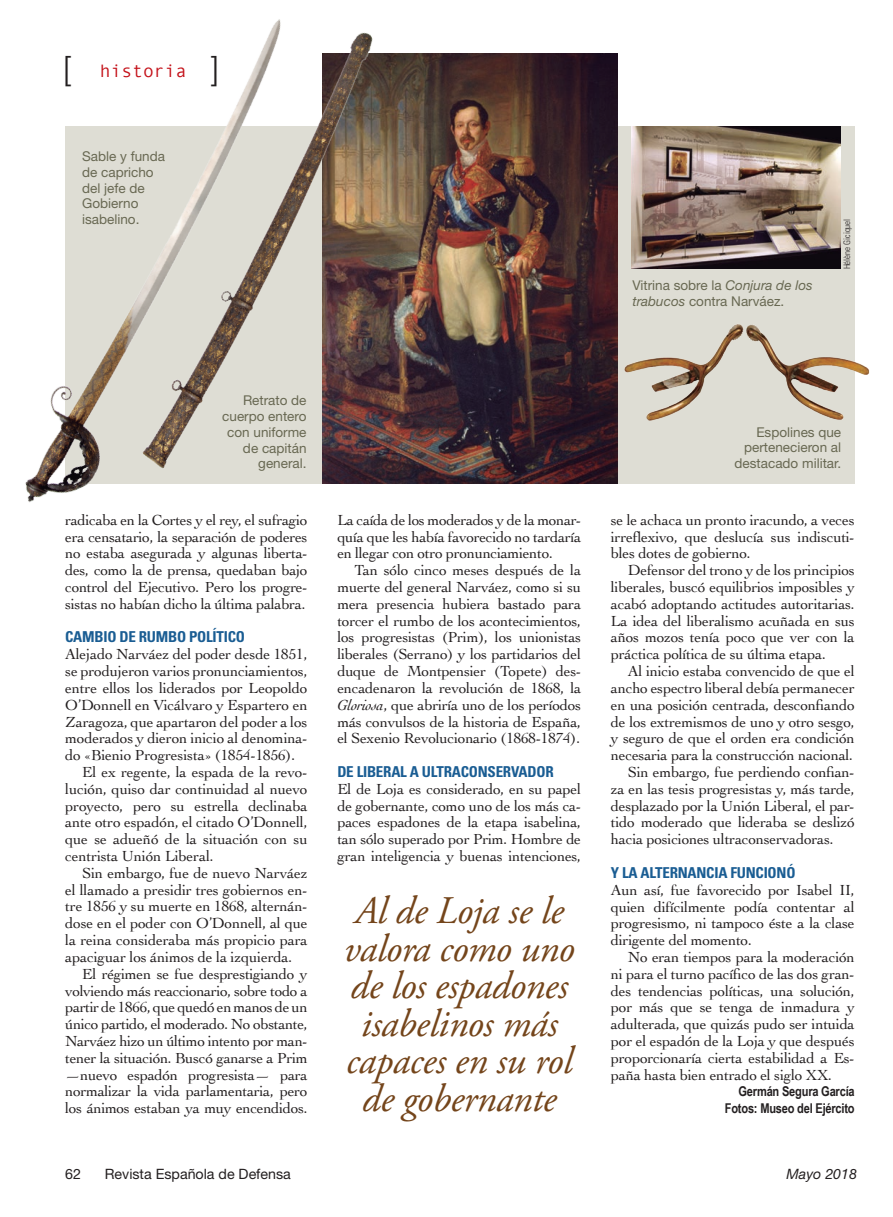
<style>
.page{position:relative;width:893px;height:1217px;background:#fff}
.page>*{position:absolute;margin:0;border:0;box-sizing:border-box;transform-origin:0 0}
.t1{font:italic 39px/37.5px "Adobe Garamond Pro";letter-spacing:-.01em;color:#74451b;text-align:center}
.t2{font:300 33px "Helvetica Neue";color:#231f20}
.t3{font:18px "Monotypecom";color:#c4121a}
.t4{font:15.3px/16.8px "Cochin";letter-spacing:-.015em;color:#231f20;text-align:justify}
.t5{font:700 condensed 15px "Univers";letter-spacing:-.015em;color:#1a5d93}
.t6{font:14.25px "Helvetica Neue";color:#231f20}
.t7{font:italic 14.25px "Helvetica Neue";color:#231f20}
.t8{font:13.5px/15.8px "Helvetica Neue";color:#686852}
.t9{font:700 13.5px/16.8px "Arial Narrow";letter-spacing:-.015em;color:#231f20;text-align:right}
.t10{font:300 condensed 9px "Univers";letter-spacing:-.005em;color:#231f20}
.s1{font-family:"Helvetica Neue";font-weight:300;font-size:33px;color:#231f20}
.s2{font-style:italic}
</style>
<div class="page">
<div style="left:65px;top:126px;width:790px;height:357px;background:#deddd4"></div>
<img style="left:516px;top:54px;width:101px;height:429px">
<img style="left:25px;top:19px;width:491px;height:484px">
<img style="left:617px;top:310px;width:253px;height:121px">
<img style="left:631px;top:126px;width:209px;height:142px">
<h2 class="t2" style="left:63px;top:48px;width:9px">[</h2>
<p class="t3" style="left:100px;top:60px;width:121px">historia <span class="s1">]</span></p>
<p class="t8" style="left:82px;top:148px;width:84px">Sable y funda de capricho del jefe de<br>Gobierno isabelino.</p>
<p class="t8" style="left:632px;top:277px;width:182px">Vitrina sobre la <span class="s2">Conjura de los trabucos</span> contra Narváez.</p>
<p class="t10" style="left:842px;top:269px;width:52px;rotate:-90deg">Hélène Giciquel</p>
<p class="t8" style="left:222px;top:392px;width:86px;text-align:right">Retrato de cuerpo entero con uniforme de capitán general.</p>
<p class="t4" style="left:65px;top:510px;width:244px">radicaba en la Cortes y el rey, el sufragio era censatario, la separación de poderes no estaba asegurada y algunas liberta&shy;des, como la de prensa, quedaban bajo control del Ejecutivo. Pero los progre&shy;sistas no habían dicho la última palabra.</p>
<p class="t5" style="left:65px;top:627px;width:181px">CAMBIO DE RUMBO POLÍTICO</p>
<p class="t4" style="left:65px;top:645px;width:244px">Alejado Narváez del poder desde 1851,</p>
<p class="t4" style="left:65px;top:662px;width:244px">se produjeron varios pronunciamientos,</p>
<p class="t4" style="left:65px;top:678px;width:244px">entre ellos los liderados por Leopoldo</p>
<p class="t4" style="left:65px;top:695px;width:244px">O’Donnell en Vicálvaro y Espartero en</p>
<p class="t4" style="left:65px;top:712px;width:244px">Zaragoza, que apartaron del poder a los</p>
<p class="t4" style="left:65px;top:729px;width:244px">moderados y dieron inicio al denomina-</p>
<p class="t4" style="left:65px;top:746px;width:232px">do «Bienio Progresista» (1854-1856).</p>
<p class="t4" style="left:82px;top:762px;width:227px">El ex regente, la espada de la revo-</p>
<p class="t4" style="left:65px;top:779px;width:244px">lución, quiso dar continuidad al nuevo</p>
<p class="t4" style="left:65px;top:796px;width:244px">proyecto, pero su estrella declinaba</p>
<p class="t4" style="left:65px;top:813px;width:244px">ante otro espadón, el citado O’Donnell,</p>
<p class="t4" style="left:65px;top:830px;width:244px">que se adueñó de la situación con su</p>
<p class="t4" style="left:65px;top:846px;width:150px">centrista Unión Liberal.</p>
<p class="t4" style="left:82px;top:863px;width:227px">Sin embargo, fue de nuevo Narváez</p>
<p class="t4" style="left:65px;top:880px;width:244px">el llamado a presidir tres gobiernos en-</p>
<p class="t4" style="left:65px;top:897px;width:244px">tre 1856 y su muerte en 1868, alternán-</p>
<p class="t4" style="left:65px;top:914px;width:244px">dose en el poder con O’Donnell, al que</p>
<p class="t4" style="left:65px;top:930px;width:244px">la reina consideraba más propicio para</p>
<p class="t4" style="left:65px;top:947px;width:229px">apaciguar los ánimos de la izquierda.</p>
<p class="t4" style="left:82px;top:964px;width:227px">El régimen se fue desprestigiando y</p>
<p class="t4" style="left:65px;top:981px;width:244px">volviendo más reaccionario, sobre todo a</p>
<p class="t4" style="left:65px;top:998px;width:244px">partir de 1866, que quedó en manos de un</p>
<p class="t4" style="left:65px;top:1014px;width:244px">único partido, el moderado. No obstante,</p>
<p class="t4" style="left:65px;top:1031px;width:244px">Narváez hizo un último intento por man-</p>
<p class="t4" style="left:65px;top:1048px;width:244px">tener la situación. Buscó ganarse a Prim</p>
<p class="t4" style="left:65px;top:1065px;width:244px">—nuevo espadón progresista— para</p>
<p class="t4" style="left:65px;top:1082px;width:244px">normalizar la vida parlamentaria, pero</p>
<p class="t4" style="left:65px;top:1098px;width:244px">los ánimos estaban ya muy encendidos.</p>
<p class="t4" style="left:337px;top:510px;width:245px">La caída de los moderados y de la monar&shy;quía que les había favorecido no tardaría en llegar con otro pronunciamiento.</p>
<p class="t4" style="left:337px;top:561px;width:245px;text-indent:17px">Tan sólo cinco meses después de la muerte del general Narváez, como si su mera presencia hubiera bastado para torcer el rumbo de los acontecimientos, los progresistas (Prim), los unionistas liberales (Serrano) y los partidarios del duque de Montpensier (Topete) des&shy;encadenaron la revolución de 1868, la <span class="s2">Gloriosa</span>, que abriría uno de los períodos más convulsos de la historia de España, el Sexenio Revolucionario (1868-1874).</p>
<p class="t5" style="left:337px;top:762px;width:218px">DE LIBERAL A ULTRACONSERVADOR</p>
<p class="t4" style="left:337px;top:779px;width:245px">El de Loja es considerado, en su papel de gobernante, como uno de los más ca&shy;paces espadones de la etapa isabelina, tan sólo superado por Prim. Hombre de gran inteligencia y buenas intenciones,</p>
<h1 class="t1" style="left:344px;top:893px;width:232px">Al de Loja se le valora como uno de los espadones isabelinos más capaces en su rol de gobernante</h1>
<p class="t8" style="left:735px;top:423px;width:108px;text-align:right">Espolines que pertenecieron al destacado militar.</p>
<p class="t4" style="left:611px;top:510px;width:245px">se le achaca un pronto iracundo, a veces irreflexivo, que deslucía sus indiscuti&shy;bles dotes de gobierno.</p>
<p class="t4" style="left:611px;top:561px;width:245px;text-indent:17px">Defensor del trono y de los principios liberales, buscó equilibrios imposibles y acabó adoptando actitudes autoritarias.<br>La idea del liberalismo acuñada en sus años mozos tenía poco que ver con la práctica política de su última etapa.</p>
<p class="t4" style="left:628px;top:662px;width:228px">Al inicio estaba convencido de que el</p>
<p class="t4" style="left:611px;top:678px;width:245px">ancho espectro liberal debía permanecer</p>
<p class="t4" style="left:611px;top:695px;width:245px">en una posición centrada, desconfiando</p>
<p class="t4" style="left:611px;top:712px;width:245px">de los extremismos de uno y otro sesgo,</p>
<p class="t4" style="left:611px;top:729px;width:245px">y seguro de que el orden era condición</p>
<p class="t4" style="left:611px;top:746px;width:244px">necesaria para la construcción nacional.</p>
<p class="t4" style="left:628px;top:762px;width:228px">Sin embargo, fue perdiendo confian-</p>
<p class="t4" style="left:611px;top:779px;width:245px">za en las tesis progresistas y, más tarde,</p>
<p class="t4" style="left:611px;top:796px;width:245px">desplazado por la Unión Liberal, el par-</p>
<p class="t4" style="left:611px;top:813px;width:245px">tido moderado que lideraba se deslizó</p>
<p class="t4" style="left:611px;top:830px;width:224px">hacia posiciones ultraconservadoras.</p>
<p class="t5" style="left:611px;top:863px;width:186px">Y LA ALTERNANCIA FUNCIONÓ</p>
<p class="t4" style="left:611px;top:880px;width:245px">Aun así, fue favorecido por Isabel II, quien difícilmente podía contentar al progresismo, ni tampoco éste a la clase dirigente del momento.</p>
<p class="t4" style="left:611px;top:947px;width:245px;text-indent:17px">No eran tiempos para la moderación ni para el turno pacífico de las dos gran&shy;des tendencias políticas, una solución, por más que se tenga de inmadura y adulterada, que quizás pudo ser intuida por el espadón de la Loja y que después proporcionaría cierta estabilidad a Es&shy;paña hasta bien entrado el siglo XX.</p>
<p class="t9" style="left:725px;top:1082px;width:131px">Germán Segura García<br>Fotos: Museo del Ejército</p>
<p class="t6" style="left:65px;top:1164px;width:17px">62</p>
<p class="t6" style="left:105px;top:1164px;width:188px">Revista Española de Defensa</p>
<p class="t7" style="left:787px;top:1164px;width:72px">Mayo 2018</p>
</div>
